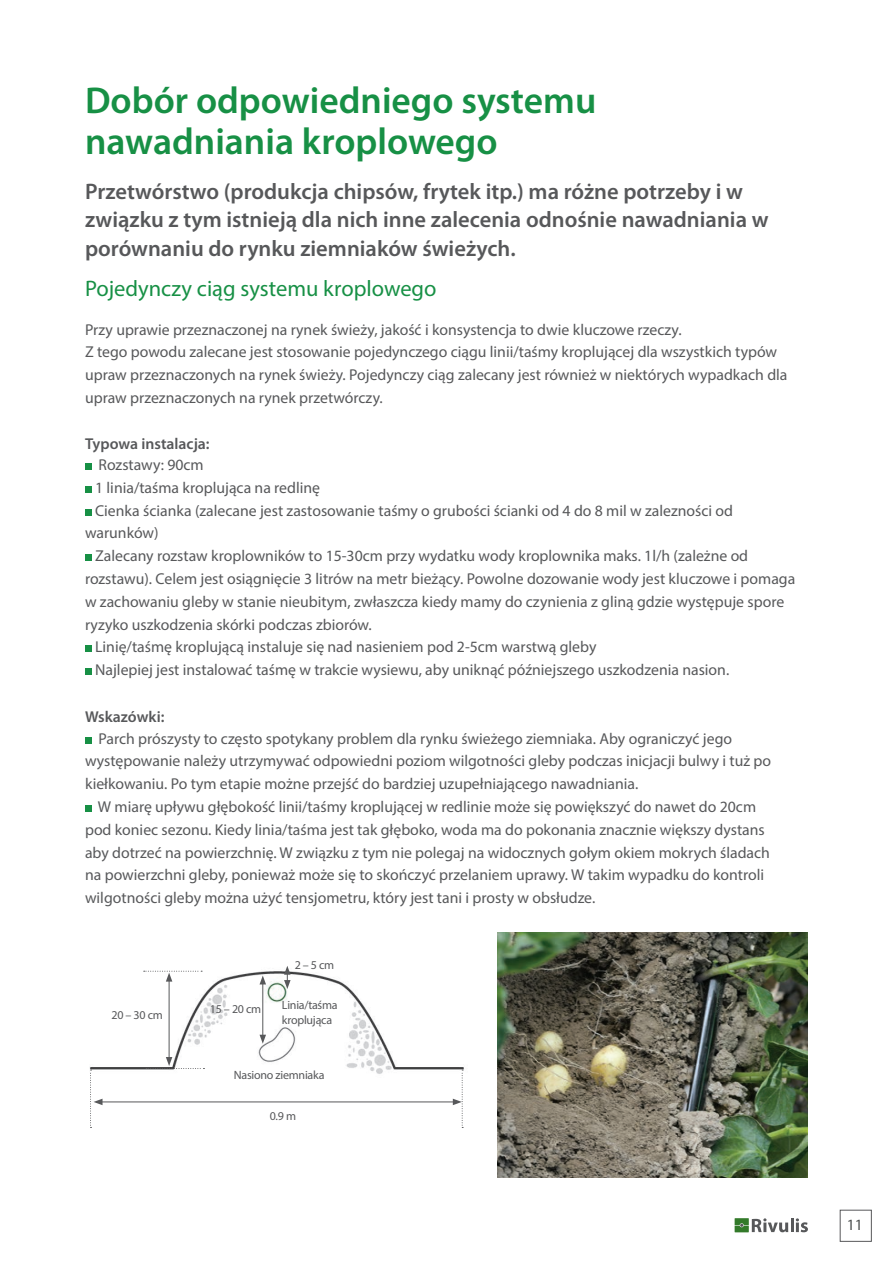
<style>
.page{position:relative;width:893px;height:1263px;background:#fff}
.page>*{position:absolute;margin:0;border:0;box-sizing:border-box;transform-origin:0 0}
.t1{font:600 37.5px/40.5px "Myriad Pro";color:#179045}
.t2{font:600 22.5px/28.5px "Myriad Pro";color:#57585a}
.t3{font:22.5px "Myriad Pro";color:#179045}
.t4{font:15.75px/22.8px "Myriad Pro";color:#57585a}
.t5{font:600 15.75px "Myriad Pro";color:#57585a}
.t6{font:15.75px "Myriad Pro";color:#4f5252}
.t7{font:12px/15px "Myriad Pro";letter-spacing:-.02em;color:#57585a}
</style>
<div class="page">
<hr style="left:790px;top:1218px;width:3px;height:14px;background:#57585a">
<svg style="left:796px;top:1218px;width:12px;height:14px"></svg>
<svg style="left:735px;top:1218px;width:53px;height:14px"></svg>
<div style="left:840px;top:1210px;width:32px;height:32px;background:#fff;border:1px solid #57585a"></div>
<div style="left:85px;top:463px;width:7px;height:7px;background:#179045"></div>
<div style="left:85px;top:486px;width:7px;height:7px;background:#179045"></div>
<div style="left:85px;top:509px;width:7px;height:6px;background:#179045"></div>
<div style="left:85px;top:554px;width:7px;height:7px;background:#179045"></div>
<div style="left:85px;top:645px;width:7px;height:7px;background:#179045"></div>
<div style="left:85px;top:668px;width:7px;height:7px;background:#179045"></div>
<div style="left:85px;top:737px;width:7px;height:6px;background:#179045"></div>
<div style="left:85px;top:805px;width:7px;height:7px;background:#179045"></div>
<img style="left:497px;top:932px;width:311px;height:246px">
<img style="left:89px;top:970px;width:375px;height:158px">
<hr style="left:169px;top:979px;width:1px;height:80px;background:#57585a">
<svg style="left:144px;top:971px;width:58px;height:10px"></svg>
<svg style="left:146px;top:1057px;width:58px;height:12px"></svg>
<hr style="left:263px;top:982px;width:1px;height:55px;background:#57585a">
<svg style="left:260px;top:1035px;width:6px;height:9px"></svg>
<svg style="left:260px;top:975px;width:6px;height:9px"></svg>
<svg style="left:284px;top:966px;width:7px;height:23px"></svg>
<hr style="left:100px;top:1102px;width:355px;height:1px;background:#57585a">
<svg style="left:90px;top:1070px;width:13px;height:58px"></svg>
<svg style="left:453px;top:1070px;width:10px;height:58px"></svg>
<h1 class="t1" style="left:85px;top:79px;width:513px">Dobór odpowiedniego systemu nawadniania kroplowego</h1>
<h2 class="t2" style="left:85px;top:176px;width:685px">Przetwórstwo (produkcja chipsów, frytek itp.) ma różne potrzeby i w związku z tym istnieją dla nich inne zalecenia odnośnie nawadniania w porównaniu do rynku ziemniaków świeżych.</h2>
<h2 class="t3" style="left:85px;top:274px;width:353px">Pojedynczy ciąg systemu kroplowego</h2>
<p class="t4" style="left:85px;top:318px;width:704px">Przy uprawie przeznaczonej na rynek świeży, jakość i konsystencja to dwie kluczowe rzeczy.<br>Z tego powodu zalecane jest stosowanie pojedynczego ciągu linii/taśmy kroplującej dla wszystkich typów upraw przeznaczonych na rynek świeży. Pojedynczy ciąg zalecany jest również w niektórych wypadkach dla upraw przeznaczonych na rynek przetwórczy.</p>
<p class="t5" style="left:85px;top:433px;width:126px">Typowa instalacja:</p>
<p class="t4" style="left:99px;top:453px;width:107px">Rozstawy: 90cm</p>
<p class="t4" style="left:95px;top:476px;width:226px">1 linia/taśma kroplująca na redlinę</p>
<p class="t4" style="left:95px;top:499px;width:639px">Cienka ścianka (zalecane jest zastosowanie taśmy o grubości ścianki od 4 do 8 mil w zalezności od</p>
<p class="t4" style="left:85px;top:521px;width:75px">warunków)</p>
<p class="t4" style="left:95px;top:544px;width:654px">Zalecany rozstaw kroplowników to 15-30cm przy wydatku wody kroplownika maks. 1l/h (zależne od</p>
<p class="t4" style="left:85px;top:567px;width:712px">rozstawu). Celem jest osiągnięcie 3 litrów na metr bieżący. Powolne dozowanie wody jest kluczowe i pomaga</p>
<p class="t4" style="left:85px;top:590px;width:701px">w zachowaniu gleby w stanie nieubitym, zwłaszcza kiedy mamy do czynienia z gliną gdzie występuje spore</p>
<p class="t4" style="left:85px;top:613px;width:288px">ryzyko uszkodzenia skórki podczas zbiorów.</p>
<p class="t4" style="left:95px;top:635px;width:503px">Linię/taśmę kroplującą instaluje się nad nasieniem pod 2-5cm warstwą gleby</p>
<p class="t4" style="left:95px;top:658px;width:636px">Najlepiej jest instalować taśmę w trakcie wysiewu, aby uniknąć późniejszego uszkodzenia nasion.</p>
<p class="t5" style="left:85px;top:707px;width:81px">Wskazówki:</p>
<p class="t4" style="left:85px;top:727px;width:687px;text-indent:13px">Parch prószysty to często spotykany problem dla rynku świeżego ziemniaka. Aby ograniczyć jego występowanie należy utrzymywać odpowiedni poziom wilgotności gleby podczas inicjacji bulwy i tuż po kiełkowaniu. Po tym etapie możne przejść do bardziej uzupełniającego nawadniania.</p>
<p class="t4" style="left:85px;top:795px;width:686px;text-indent:13px">W miarę upływu głębokość linii/taśmy kroplującej w redlinie może się powiększyć do nawet do 20cm pod koniec sezonu. Kiedy linia/taśma jest tak głęboko, woda ma do pokonania znacznie większy dystans aby dotrzeć na powierzchnię. W związku z tym nie polegaj na widocznych gołym okiem mokrych śladach na powierzchni gleby, ponieważ może się to skończyć przelaniem uprawy. W takim wypadku do kontroli wilgotności gleby można użyć tensjometru, który jest tani i prosty w obsłudze.</p>
<p class="t7" style="left:111px;top:1007px;width:53px">20 – 30 cm</p>
<p class="t7" style="left:210px;top:1001px;width:53px">15 – 20 cm</p>
<p class="t7" style="left:295px;top:957px;width:41px">2 – 5 cm</p>
<p class="t7" style="left:282px;top:997px;width:57px">Linia/taśma kroplująca</p>
<p class="t7" style="left:234px;top:1067px;width:92px">Nasiono ziemniaka</p>
<p class="t7" style="left:270px;top:1108px;width:28px">0.9 m</p>
<p class="t6" style="left:847px;top:1215px;width:18px">11</p>
</div>
